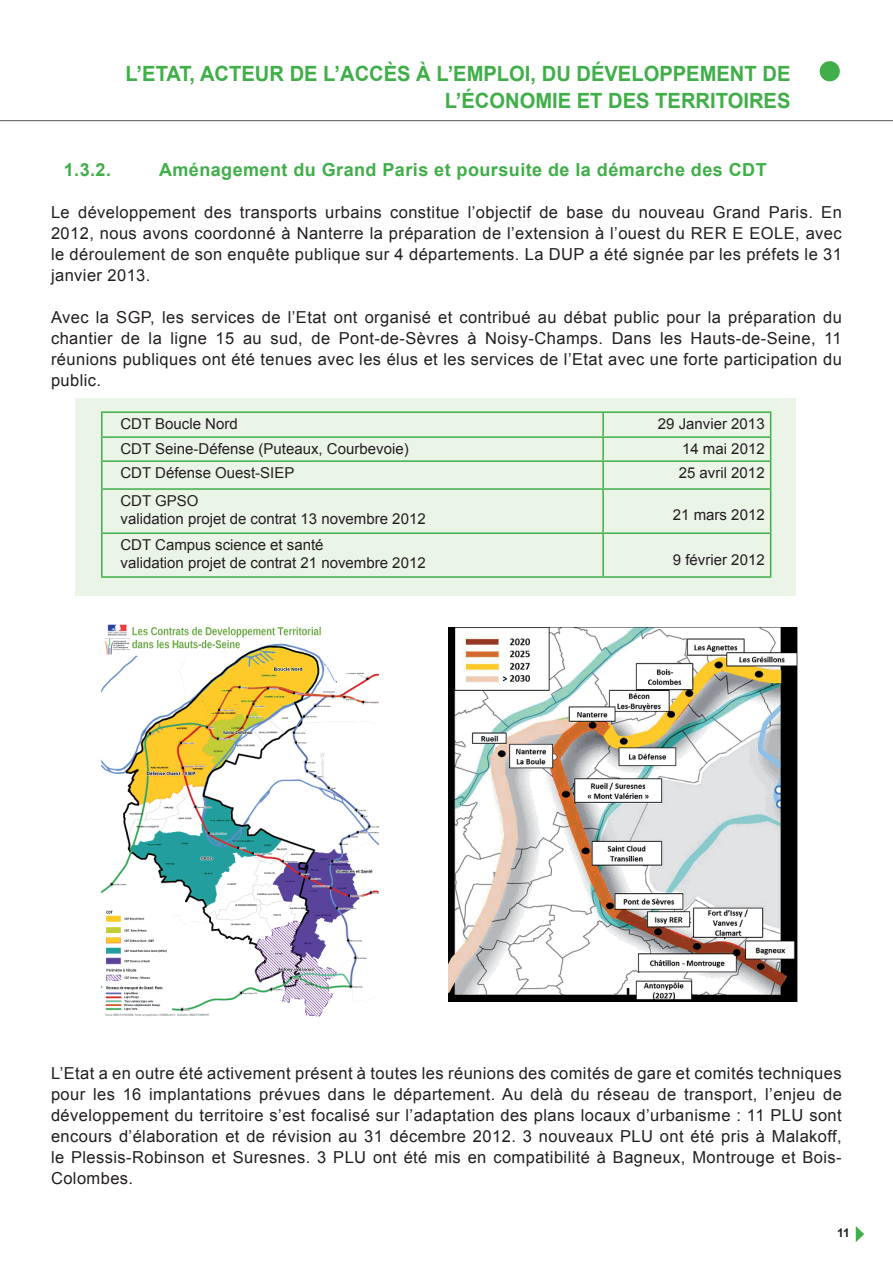
<style>
.page{position:relative;width:893px;height:1263px;background:#fff}
.page>*{position:absolute;margin:0;border:0;box-sizing:border-box;transform-origin:0 0}
.t1{font:700 21px "Arial";color:#40ae49;scale:.96 1}
.t2{font:700 18px "Arial";letter-spacing:.025em;color:#40ae49}
.t3{font:16.5px/21px "Arial";letter-spacing:.025em;color:#231f20;text-align:justify}
.t4{font:15px/18px "Arial";color:#231f20}
.t5{font:700 12px "Arial";color:#231f20}
</style>
<div class="page">
<hr style="left:0;top:120px;width:893px;height:1px;background:#57585a">
<div style="left:75px;top:399px;width:720px;height:197px;background:#eaf4e7"></div>
<hr style="left:101px;top:411px;width:502px;height:2px;background:#40ae49">
<hr style="left:603px;top:411px;width:168px;height:2px;background:#40ae49">
<hr style="left:602px;top:413px;width:2px;height:23px;background:#40ae49">
<hr style="left:101px;top:436px;width:502px;height:2px;background:#40ae49">
<hr style="left:603px;top:436px;width:168px;height:2px;background:#40ae49">
<hr style="left:602px;top:438px;width:2px;height:22px;background:#40ae49">
<hr style="left:101px;top:460px;width:502px;height:2px;background:#40ae49">
<svg style="left:101px;top:413px;width:1px;height:75px"></svg>
<hr style="left:603px;top:460px;width:168px;height:2px;background:#40ae49">
<hr style="left:602px;top:462px;width:2px;height:26px;background:#40ae49">
<svg style="left:770px;top:413px;width:1px;height:75px"></svg>
<hr style="left:101px;top:488px;width:502px;height:2px;background:#40ae49">
<hr style="left:101px;top:490px;width:1px;height:42px;background:#40ae49">
<hr style="left:603px;top:488px;width:168px;height:2px;background:#40ae49">
<hr style="left:602px;top:490px;width:2px;height:42px;background:#40ae49">
<hr style="left:770px;top:490px;width:1px;height:42px;background:#40ae49">
<hr style="left:101px;top:532px;width:502px;height:2px;background:#40ae49">
<hr style="left:101px;top:534px;width:1px;height:42px;background:#40ae49">
<hr style="left:603px;top:532px;width:168px;height:2px;background:#40ae49">
<hr style="left:602px;top:534px;width:2px;height:42px;background:#40ae49">
<hr style="left:770px;top:534px;width:1px;height:42px;background:#40ae49">
<hr style="left:101px;top:576px;width:502px;height:2px;background:#40ae49">
<hr style="left:603px;top:576px;width:168px;height:2px;background:#40ae49">
<img style="left:448px;top:627px;width:349px;height:374px">
<img style="left:100px;top:624px;width:280px;height:393px">
<div style="left:820px;top:61px;width:20px;height:20px;background:#40ae49;border-radius:50%"></div>
<svg style="left:856px;top:1226px;width:8px;height:16px"></svg>
<p class="t1" style="left:125px;top:60px;width:514px">L’ETAT, ACTEUR DE L’ACCÈS À L’EMPLOI, DU DÉVEL</p>
<p class="t1" style="left:644px;top:60px;width:31px">OPPE</p>
<p class="t1" style="left:700px;top:60px;width:93px">MENT DE</p>
<p class="t1" style="left:445px;top:87px;width:248px">L’ÉCONOMIE ET DES TERR</p>
<p class="t1" style="left:710px;top:87px;width:56px">ITOIRES</p>
<p class="t2" style="left:64px;top:158px;width:49px">1.3.2.</p>
<p class="t2" style="left:159px;top:158px;width:583px">AMÉNAGEMENT DU GRAND PARIS ET POURSUITE DE LA DÉMARCHE DES CDT</p>
<p class="t3" style="left:51px;top:202px;width:792px">Le développement des transports urbains constitue l’objectif de base du nouveau Grand Paris. En 2012, nous avons coordonné à Nanterre la préparation de l’extension à l’ouest du RER E EOLE, avec le déroulement de son enquête publique sur 4 départements. La DUP a été signée par les préfets le 31 janvier 2013.</p>
<p class="t3" style="left:51px;top:307px;width:792px">Avec la SGP, les services de l’Etat ont organisé et contribué au débat public pour la préparation du chantier de la ligne 15 au sud, de Pont-de-Sèvres à Noisy-Champs. Dans les Hauts-de-Seine, 11 réunions publiques ont été tenues avec les élus et les services de l’Etat avec une forte participation du public.</p>
<p class="t4" style="left:120px;top:415px;width:119px">CDT Boucle Nord</p>
<p class="t4" style="left:658px;top:415px;width:108px">29 Janvier 2013</p>
<p class="t4" style="left:120px;top:440px;width:290px">CDT Seine-Défense (Puteaux, Courbevoie)</p>
<p class="t4" style="left:682px;top:440px;width:84px">14 mai 2012</p>
<p class="t4" style="left:120px;top:464px;width:175px">CDT Défense Ouest-SIEP</p>
<p class="t4" style="left:679px;top:464px;width:87px">25 avril 2012</p>
<p class="t4" style="left:120px;top:492px;width:307px">CDT GPSO<br>validation projet de contrat 13 novembre 2012</p>
<p class="t4" style="left:673px;top:506px;width:93px">21 mars 2012</p>
<p class="t4" style="left:120px;top:536px;width:307px">CDT Campus science et santé<br>validation projet de contrat 21 novembre 2012</p>
<p class="t4" style="left:673px;top:550px;width:93px">9 février 2012</p>
<p class="t3" style="left:51px;top:1063px;width:792px">L’Etat a en outre été activement présent à toutes les réunions des comités de gare et comités techniques pour les 16 implantations prévues dans le département. Au delà du réseau de transport, l’enjeu de développement du territoire s’est focalisé sur l’adaptation des plans locaux d’urbanisme : 11 PLU sont encours d’élaboration et de révision au 31 décembre 2012. 3 nouveaux PLU ont été pris à Malakoff, le Plessis-Robinson et Suresnes. 3 PLU ont été mis en compatibilité à Bagneux, Montrouge et Bois-Colombes.</p>
<p class="t5" style="left:837px;top:1225px;width:14px">11</p>
</div>
